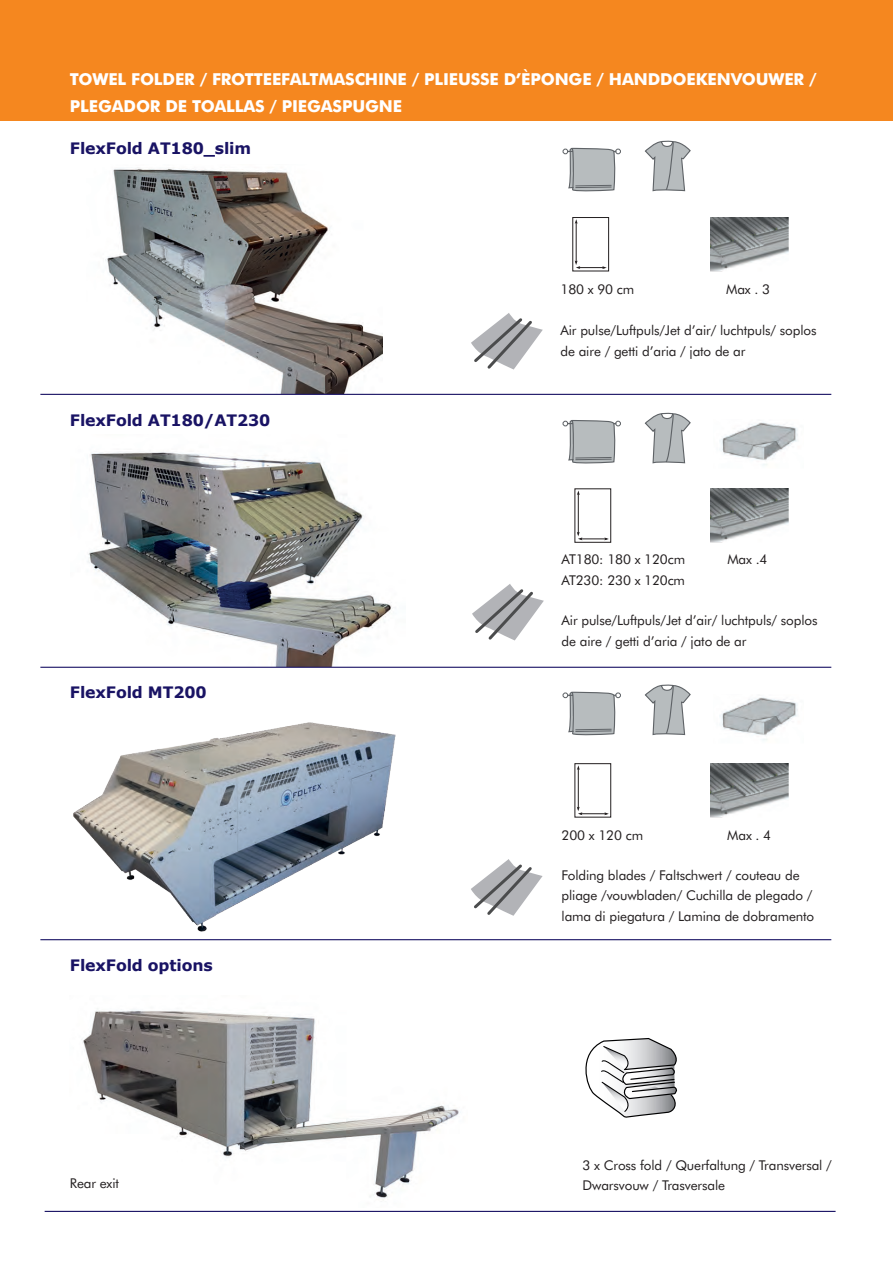
<style>
.page{position:relative;width:893px;height:1263px;background:#fff}
.page>*{position:absolute;margin:0;border:0;box-sizing:border-box;transform-origin:0 0}
.t1{font:700 16.5px/27px "Futura BT";letter-spacing:-.01em;color:#fff}
.t2{font:700 15.75px "Verdana";letter-spacing:-.01em;color:#191364}
.t3{font:13.5px/21px "Futura BT";letter-spacing:-.01em;color:#231f20}
</style>
<div class="page">
<img style="left:86px;top:168px;width:296px;height:226px">
<div style="left:0;top:0;width:893px;height:121px;background:#f5871f"></div>
<img style="left:87px;top:452px;width:305px;height:214px">
<img style="left:62px;top:722px;width:342px;height:219px">
<hr style="left:40px;top:394px;width:791px;height:1px;background:#191364">
<hr style="left:40px;top:667px;width:791px;height:1px;background:#191364">
<hr style="left:40px;top:939px;width:791px;height:1px;background:#191364">
<hr style="left:45px;top:1211px;width:791px;height:1px;background:#191364">
<img style="left:720px;top:422px;width:78px;height:44px">
<img style="left:720px;top:697px;width:78px;height:44px">
<img style="left:711px;top:218px;width:78px;height:53px">
<img style="left:711px;top:489px;width:78px;height:53px">
<img style="left:711px;top:764px;width:78px;height:53px">
<img style="left:83px;top:1010px;width:376px;height:190px">
<svg style="left:585px;top:1038px;width:92px;height:80px"></svg>
<div style="left:572px;top:217px;width:37px;height:54px;border:1px solid #231f20"></div>
<hr style="left:576px;top:223px;width:1px;height:40px;background:#231f20">
<svg style="left:575px;top:260px;width:32px;height:9px"></svg>
<div style="left:574px;top:488px;width:37px;height:55px;border:1px solid #231f20"></div>
<hr style="left:578px;top:494px;width:1px;height:40px;background:#231f20">
<svg style="left:577px;top:532px;width:32px;height:8px"></svg>
<div style="left:574px;top:763px;width:37px;height:54px;border:1px solid #231f20"></div>
<hr style="left:578px;top:769px;width:1px;height:40px;background:#231f20">
<svg style="left:577px;top:807px;width:32px;height:8px"></svg>
<svg style="left:471px;top:859px;width:72px;height:57px"></svg>
<svg style="left:472px;top:584px;width:72px;height:57px"></svg>
<svg style="left:471px;top:313px;width:72px;height:57px"></svg>
<svg style="left:644px;top:140px;width:47px;height:52px"></svg>
<svg style="left:562px;top:147px;width:59px;height:45px"></svg>
<svg style="left:644px;top:413px;width:47px;height:51px"></svg>
<svg style="left:562px;top:420px;width:59px;height:44px"></svg>
<svg style="left:644px;top:684px;width:47px;height:52px"></svg>
<svg style="left:562px;top:691px;width:59px;height:45px"></svg>
<p class="t1" style="left:70px;top:65px;width:748px">TOWEL FOLDER / FROTTEEFALTMASCHINE / PLIEUSSE D’ÈPONGE / HANDDOEKENVOUWER /<br>PLEGADOR DE TOALLAS / PIEGASPUGNE</p>
<p class="t2" style="left:70px;top:138px;width:183px">FlexFold AT180_slim</p>
<p class="t2" style="left:70px;top:410px;width:202px">FlexFold AT180/AT230</p>
<p class="t2" style="left:70px;top:682px;width:138px">FlexFold MT200</p>
<p class="t2" style="left:70px;top:955px;width:144px">FlexFold options</p>
<p class="t3" style="left:560px;top:279px;width:75px">180 x 90 cm</p>
<p class="t3" style="left:726px;top:279px;width:45px">Max . 3</p>
<p class="t3" style="left:560px;top:319px;width:258px">Air pulse/Luftpuls/Jet d’air/ luchtpuls/ soplos de aire / getti d’aria / jato de ar</p>
<p class="t3" style="left:562px;top:548px;width:125px">AT180: 180 x 120cm</p>
<p class="t3" style="left:727px;top:548px;width:42px">Max .4</p>
<p class="t3" style="left:562px;top:569px;width:125px">AT230: 230 x 120cm</p>
<p class="t3" style="left:562px;top:610px;width:258px">Air pulse/Luftpuls/Jet d’air/ luchtpuls/ soplos de aire / getti d’aria / jato de ar</p>
<p class="t3" style="left:562px;top:824px;width:83px">200 x 120 cm</p>
<p class="t3" style="left:727px;top:824px;width:45px">Max . 4</p>
<p class="t3" style="left:562px;top:866px;width:252px;line-height:19.5px">Folding blades / Faltschwert / couteau de pliage /vouwbladen/ Cuchilla de plegado /</p>
<p class="t3" style="left:562px;top:905px;width:254px">lama di piegatura / Lamina de dobramento</p>
<p class="t3" style="left:582px;top:1155px;width:251px">3 x Cross fold / Querfaltung / Transversal /</p>
<p class="t3" style="left:70px;top:1172px;width:51px">Rear exit</p>
<p class="t3" style="left:582px;top:1174px;width:144px">Dwarsvouw / Trasversale</p>
</div>
